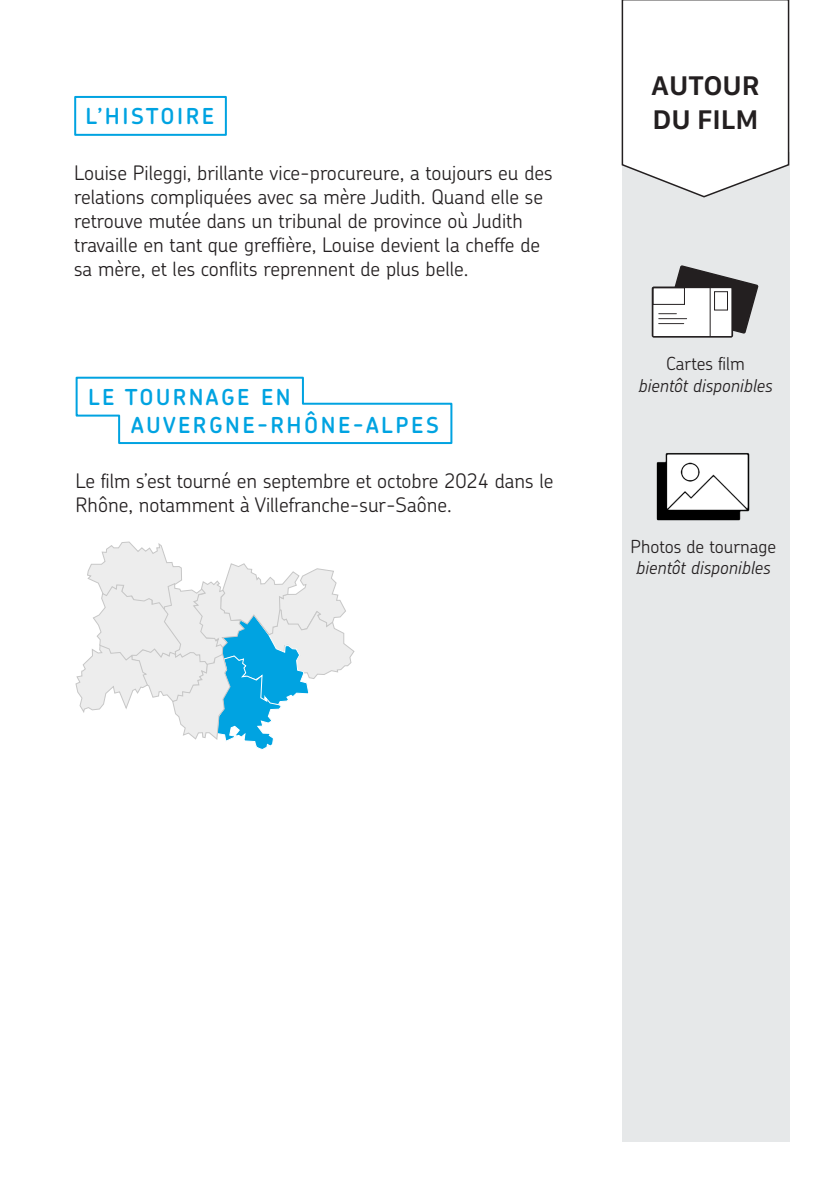
<style>
.page{position:relative;width:840px;height:1191px;background:#fff}
.page>*{position:absolute;margin:0;border:0;box-sizing:border-box;transform-origin:0 0}
.AUTOUR_DU_FILM{font:900 28px "SF Compact";color:#231f20}
.t1{font:600 22px "Chevin Pro";letter-spacing:.115em;color:#00a3e1}
.Paragraphes_fiches_films{font:300 20px/24px "Chevin Pro";color:#231f20}
.t2{font:italic 300 18px/21.6px "Chevin Pro";color:#231f20;text-align:center}
.t3{font:300 18px "Chevin Pro";letter-spacing:-.01em;color:#231f20}
.s1{font-style:normal}
</style>
<div class="page">
<div style="left:74px;top:96px;width:153px;height:40px;border:2px solid #00a3e1"></div>
<div style="left:621px;top:153px;width:167px;height:989px;background:#e6e8e9"></div>
<svg style="left:621px;top:0;width:168px;height:198px"></svg>
<svg style="left:75px;top:541px;width:279px;height:209px"></svg>
<svg style="left:651px;top:265px;width:107px;height:73px"></svg>
<hr style="left:709px;top:287px;width:1px;height:49px;background:#231f20">
<svg style="left:75px;top:376px;width:378px;height:69px"></svg>
<img style="left:656px;top:453px;width:93px;height:67px">
<p class="t1" style="left:86px;top:101px;width:130px">L’HISTOIRE</p>
<p class="Paragraphes_fiches_films" style="left:74px;top:160px;width:479px">Louise Pileggi, brillante vice-procureure, a toujours eu des relations compliquées avec sa mère Judith. Quand elle se retrouve mutée dans un tribunal de province où Judith travaille en tant que greffière, Louise devient la cheffe de sa mère, et les conflits reprennent de plus belle.</p>
<p class="t1" style="left:88px;top:382px;width:204px">LE TOURNAGE EN</p>
<p class="t1" style="left:131px;top:410px;width:309px">AUVERGNE-RHÔNE-ALPES</p>
<p class="Paragraphes_fiches_films" style="left:76px;top:468px;width:479px">Le film s’est tourné en septembre et octobre 2024 dans le<br>Rhône, notamment à Villefranche-sur-Saône.</p>
<p class="AUTOUR_DU_FILM" style="left:650px;top:69px;width:110px">AUTOUR</p>
<p class="AUTOUR_DU_FILM" style="left:652px;top:103px;width:107px">DU FILM</p>
<p class="t3" style="left:665px;top:352px;width:80px">Cartes film</p>
<p class="t2" style="left:638px;top:374px;width:135px">bientôt disponibles</p>
<p class="t2" style="left:630px;top:534px;width:147px"><span class="s1">Photos de tournage </span>bientôt disponibles</p>
</div>
